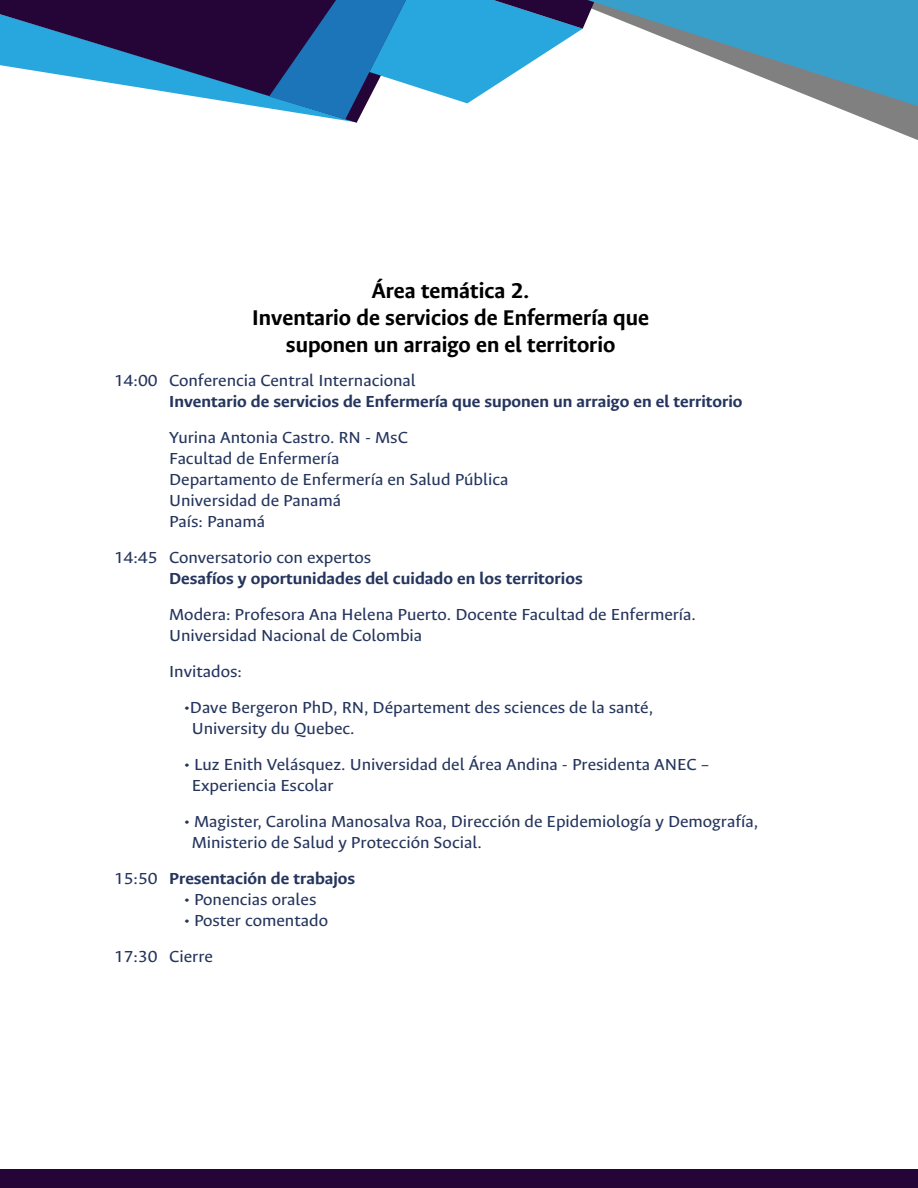
<style>
.page{position:relative;width:918px;height:1188px;background:#fff}
.page>*{position:absolute;margin:0;border:0;box-sizing:border-box;transform-origin:0 0}
.t1{font:700 24px/27px "Ancizar Sans";color:#000;text-align:center}
.t2{font:18px/21px "Ancizar Sans";color:#25355d;scale:1.05 1}
.t3{font:700 18px "Ancizar Sans";color:#25355d;scale:1.05 1}
</style>
<div class="page">
<svg style="left:594px;top:0;width:324px;height:128px"></svg>
<svg style="left:0;top:0;width:594px;height:123px"></svg>
<div style="left:0;top:1170px;width:918px;height:18px;background:#250538"></div>
<p class="t2" style="left:114px;top:370px;width:43px">14:00</p>
<p class="t2" style="left:114px;top:547px;width:43px">14:45</p>
<p class="t2" style="left:114px;top:868px;width:43px">15:50</p>
<p class="t2" style="left:114px;top:946px;width:43px">17:30</p>
<h1 class="t1" style="left:252px;top:277px;width:398px">Área temática 2.<br>Inventario de servicios de Enfermería que suponen un arraigo en el territorio</h1>
<p class="t2" style="left:169px;top:370px;width:236px">Conferencia Central Internacional</p>
<p class="t3" style="left:169px;top:392px;width:548px">Inventario de servicios de Enfermería que suponen un arraigo en el territorio</p>
<p class="t2" style="left:169px;top:427px;width:325px">Yurina Antonia Castro. RN - MsC<br>Facultad de Enfermería<br>Departamento de Enfermería en Salud Pública<br>Universidad de Panamá<br>País: Panamá</p>
<p class="t2" style="left:169px;top:547px;width:194px">Conversatorio con expertos</p>
<p class="t3" style="left:169px;top:569px;width:395px">Desafíos y oportunidades del cuidado en los territorios</p>
<p class="t2" style="left:169px;top:604px;width:503px">Modera: Profesora Ana Helena Puerto. Docente Facultad de Enfermería.<br>Universidad Nacional de Colombia</p>
<p class="t2" style="left:169px;top:661px;width:71px">Invitados:</p>
<p class="t2" style="left:192px;top:697px;width:441px;text-indent:-8px">•Dave Bergeron PhD, RN, Département des sciences de la santé,<br>University du Quebec.</p>
<p class="t2" style="left:192px;top:754px;width:495px;text-indent:-8px">• Luz Enith Velásquez. Universidad del Área Andina - Presidenta ANEC –<br>Experiencia Escolar</p>
<p class="t2" style="left:192px;top:811px;width:541px;text-indent:-8px">• Magister, Carolina Manosalva Roa, Dirección de Epidemiología y Demografía,<br>Ministerio de Salud y Protección Social.</p>
<p class="t3" style="left:169px;top:869px;width:179px">Presentación de trabajos</p>
<p class="t2" style="left:184px;top:889px;width:127px">• Ponencias orales</p>
<p class="t2" style="left:169px;top:903px;width:153px;line-height:36px;text-indent:15px">• Poster comentado<br>Cierre</p>
</div>
